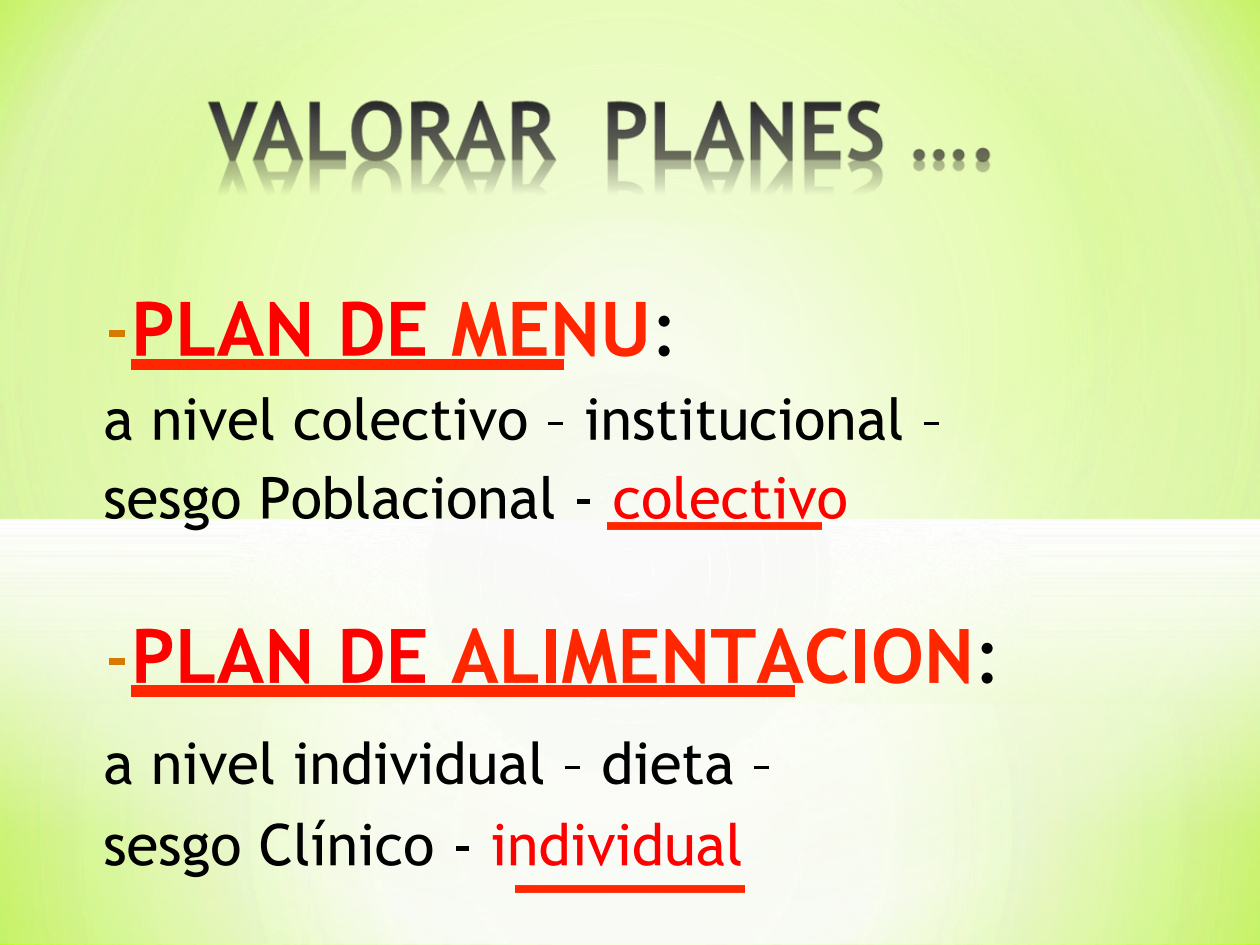
<style>
.page{position:relative;width:1260px;height:945px;background:#fff}
.page>*{position:absolute;margin:0;border:0;box-sizing:border-box;transform-origin:0 0}
.t1{font:700 75.25px "Trebuchet MS";color:#ff2600}
.t2{font:700 75.25px "Trebuchet MS";color:#f00}
.t3{font:57.75px/81.4px "Trebuchet MS";color:#000}
.s1{font-weight:400;color:#d67b00}
.s2{color:#ff2600}
.s3{font-weight:400;color:#000}
.s4{color:#f00}
</style>
<div class="page">
<img style="left:0;top:0;width:1260px;height:944px">
<img style="left:0;top:221px;width:1260px;height:702px">
<img style="left:114px;top:58px;width:933px;height:181px">
<div style="left:131px;top:359px;width:432px;height:11px;background:#ff2600"></div>
<div style="left:131px;top:686px;width:663px;height:10px;background:#ff2600"></div>
<img style="left:515px;top:886px;width:230px;height:6px">
<img style="left:607px;top:523px;width:214px;height:6px">
<p class="t2" style="left:103px;top:285px;width:577px"><span class="s1">-</span>PLAN DE <span class="s2">MENU</span><span class="s3">:</span></p>
<p class="t3" style="left:103px;top:380px;width:841px;line-height:78.8px">a nivel colectivo – institucional – sesgo Poblacional - <span class="s4">colectivo</span></p>
<p class="t1" style="left:103px;top:612px;width:900px"><span class="s1">-</span><span class="s4">PLAN DE</span> ALIMENTACION<span class="s3">:</span></p>
<p class="t3" style="left:103px;top:723px;width:671px">a nivel individual – dieta – sesgo Clínico - <span class="s4">individual</span></p>
</div>
